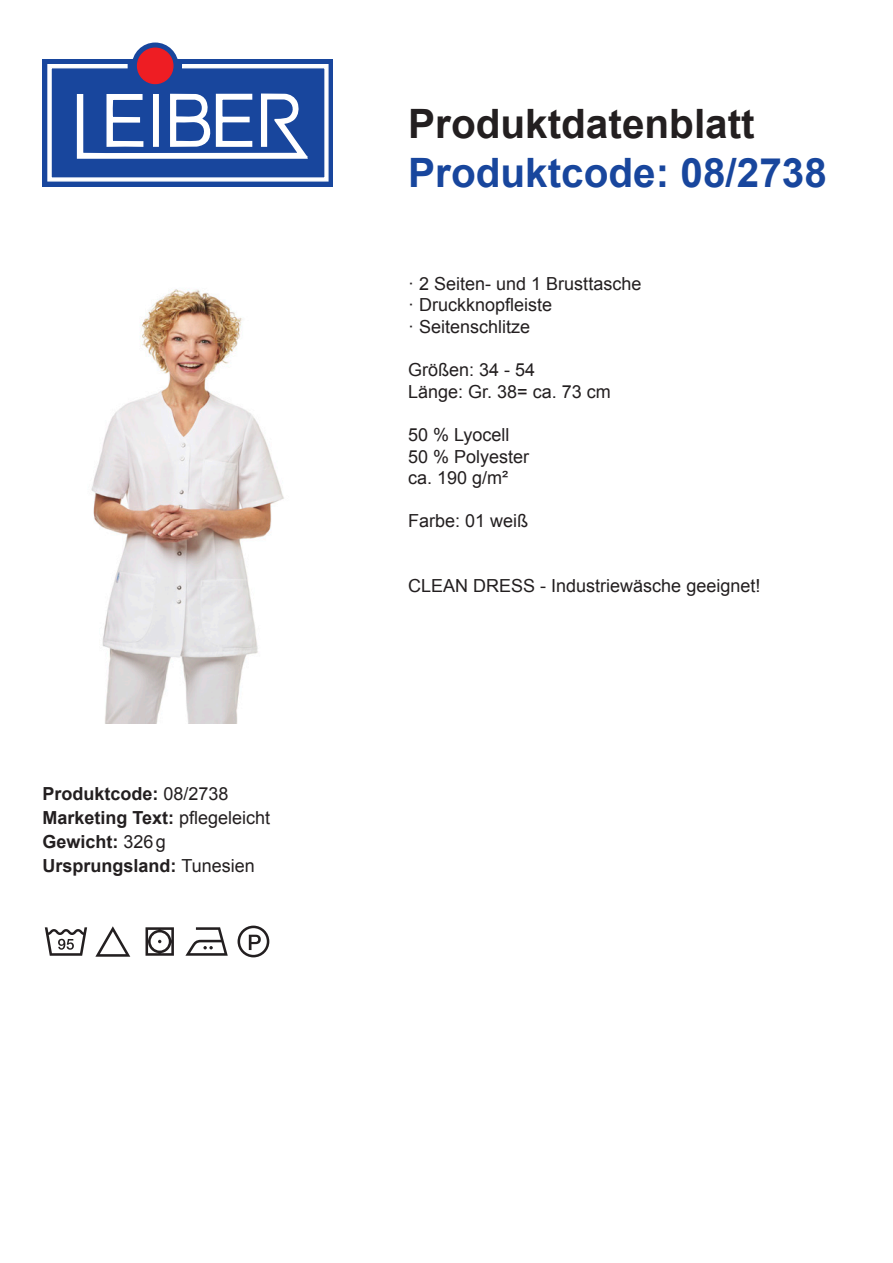
<style>
.page{position:relative;width:893px;height:1263px;background:#fff}
.page>*{position:absolute;margin:0;border:0;box-sizing:border-box;transform-origin:0 0}
.t1{font:700 40.5px "Arial";color:#18469d}
.t2{font:700 40.5px "Arial";color:#231f20}
.t3{font:18px/21.6px "Arial";color:#231f20}
.t4{font:700 18px/24px "Arial";color:#231f20}
.s1{font-weight:400}
</style>
<div class="page">
<div style="left:43px;top:59px;width:290px;height:127px;background:#18469d"></div>
<svg style="left:47px;top:64px;width:282px;height:118px"></svg>
<svg style="left:132px;top:43px;width:47px;height:46px"></svg>
<div style="left:138px;top:48px;width:35px;height:36px;background:#ee1d23;border-radius:50%"></div>
<div style="left:137px;top:48px;width:37px;height:36px;border:1px solid #ee1d23;border-radius:50%"></div>
<img style="left:91px;top:289px;width:193px;height:434px">
<svg style="left:45px;top:927px;width:42px;height:29px"></svg>
<svg style="left:95px;top:926px;width:35px;height:31px"></svg>
<svg style="left:146px;top:927px;width:28px;height:29px"></svg>
<svg style="left:185px;top:927px;width:43px;height:29px"></svg>
<svg style="left:238px;top:925px;width:31px;height:32px"></svg>
<p class="t4" style="left:43px;top:782px;width:229px">Produktcode: <span class="s1">08/2738<br></span>Marketing Text: <span class="s1">pflegeleicht<br></span>Gewicht: <span class="s1">326g<br></span>Ursprungsland: <span class="s1">Tunesien</span></p>
<h1 class="t2" style="left:408px;top:97px;width:348px">Produktdatenblatt</h1>
<h1 class="t1" style="left:408px;top:146px;width:420px">Produktcode: 08/2738</h1>
<p class="t3" style="left:408px;top:273px;width:235px">· 2 Seiten- und 1 Brusttasche · Druckknopfleiste<br>· Seitenschlitze</p>
<p class="t3" style="left:408px;top:359px;width:204px">Größen: 34 - 54<br>Länge: Gr. 38= ca. 73 cm</p>
<p class="t3" style="left:408px;top:424px;width:123px">50 % Lyocell<br>50 % Polyester ca. 190 g/m²</p>
<p class="t3" style="left:408px;top:510px;width:122px">Farbe: 01 weiß</p>
<p class="t3" style="left:408px;top:575px;width:354px">CLEAN DRESS - Industriewäsche geeignet!</p>
</div>
